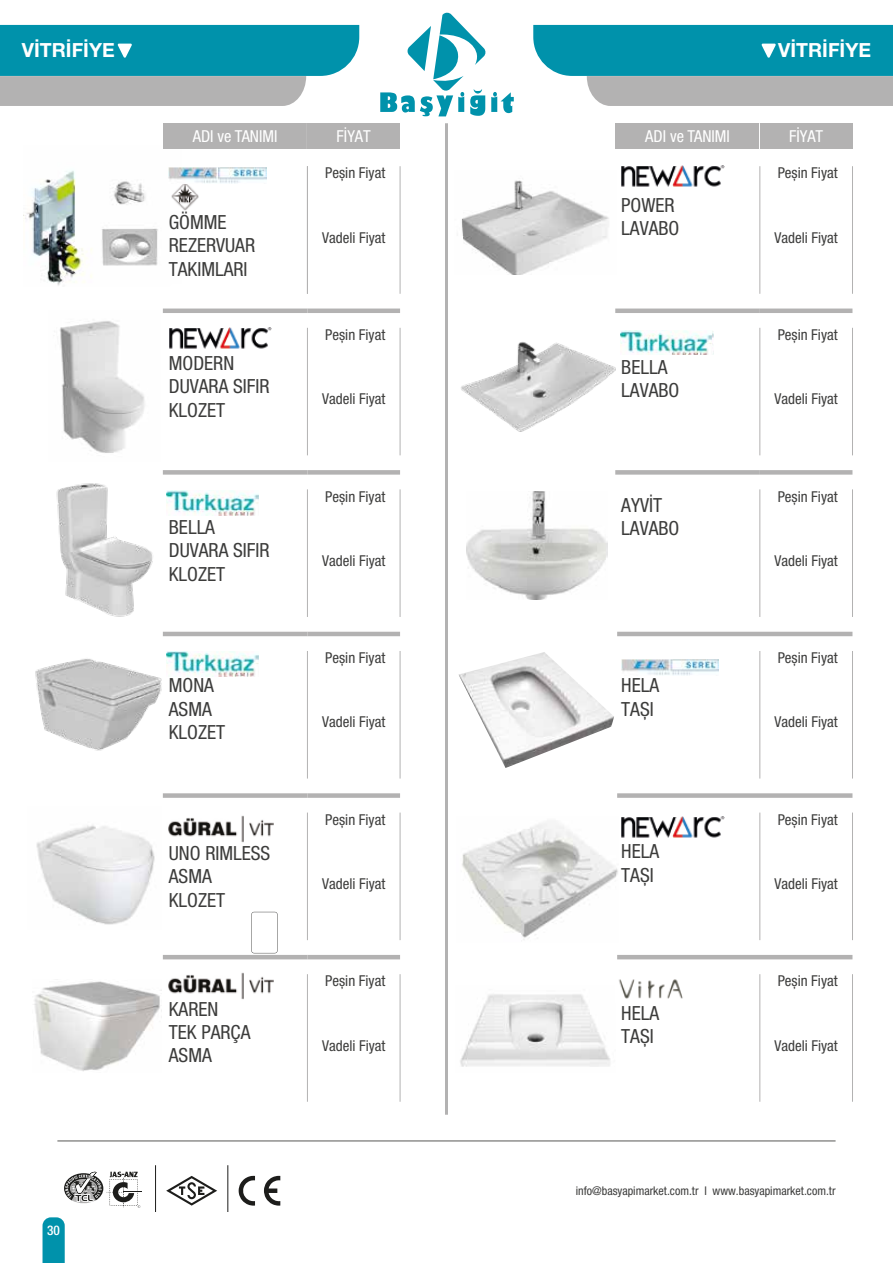
<style>
.page{position:relative;width:893px;height:1263px;background:#fff}
.page>*{position:absolute;margin:0;border:0;box-sizing:border-box;transform-origin:0 0}
.t1{font:condensed 19.5px/23.4px "Helvetica Neue LT Pro";color:#3c3c3b}
.t2{font:700 19.5px "Helvetica Neue LT Pro";color:#fff}
.t3{font:condensed 16.5px "Helvetica Neue LT Pro";color:#fff}
.t4{font:condensed 15px "Helvetica Neue LT Pro";color:#3c3c3b}
.t5{font:500 condensed 13.35px "Helvetica Neue LT Pro";color:#fff}
.t6{font:condensed 12px "Helvetica Neue LT Pro";color:#3c3c3b}
</style>
<div class="page">
<img style="left:34px;top:981px;width:127px;height:90px">
<img style="left:35px;top:652px;width:132px;height:99px">
<img style="left:60px;top:321px;width:85px;height:132px">
<img style="left:23px;top:170px;width:135px;height:116px">
<div style="left:163px;top:123px;width:144px;height:26px;background:#b3b2b2"></div>
<hr style="left:307px;top:328px;width:1px;height:127px;background:#b3b2b2">
<hr style="left:307px;top:489px;width:1px;height:128px;background:#b3b2b2">
<hr style="left:307px;top:651px;width:1px;height:127px;background:#b3b2b2">
<hr style="left:307px;top:812px;width:1px;height:128px;background:#b3b2b2">
<hr style="left:307px;top:974px;width:1px;height:64px;background:#b3b2b2">
<hr style="left:307px;top:1038px;width:1px;height:64px;background:#b3b2b2">
<div style="left:163px;top:308px;width:144px;height:5px;background:#b3b2b2"></div>
<div style="left:163px;top:470px;width:144px;height:5px;background:#b3b2b2"></div>
<hr style="left:163px;top:632px;width:144px;height:4px;background:#b3b2b2">
<div style="left:163px;top:793px;width:144px;height:5px;background:#b3b2b2"></div>
<hr style="left:163px;top:955px;width:144px;height:4px;background:#b3b2b2">
<svg style="left:251px;top:912px;width:26px;height:41px"></svg>
<hr style="left:307px;top:166px;width:1px;height:128px;background:#b3b2b2">
<hr style="left:400px;top:166px;width:1px;height:128px;background:#b3b2b2">
<div style="left:307px;top:308px;width:93px;height:5px;background:#b3b2b2"></div>
<hr style="left:400px;top:328px;width:1px;height:127px;background:#b3b2b2">
<div style="left:307px;top:470px;width:93px;height:5px;background:#b3b2b2"></div>
<hr style="left:400px;top:489px;width:1px;height:128px;background:#b3b2b2">
<hr style="left:307px;top:632px;width:93px;height:4px;background:#b3b2b2">
<hr style="left:400px;top:651px;width:1px;height:127px;background:#b3b2b2">
<div style="left:307px;top:793px;width:93px;height:5px;background:#b3b2b2"></div>
<hr style="left:400px;top:812px;width:1px;height:128px;background:#b3b2b2">
<hr style="left:307px;top:955px;width:93px;height:4px;background:#b3b2b2">
<hr style="left:400px;top:974px;width:1px;height:128px;background:#b3b2b2">
<div style="left:307px;top:123px;width:93px;height:26px;background:#b3b2b2"></div>
<hr style="left:57px;top:1140px;width:779px;height:1px;background:#575756">
<hr style="left:445px;top:123px;width:3px;height:992px;background:#b3b2b2">
<hr style="left:760px;top:166px;width:1px;height:128px;background:#b3b2b2">
<hr style="left:760px;top:328px;width:1px;height:127px;background:#b3b2b2">
<div style="left:615px;top:470px;width:145px;height:5px;background:#b3b2b2"></div>
<div style="left:615px;top:308px;width:145px;height:5px;background:#b3b2b2"></div>
<hr style="left:852px;top:166px;width:1px;height:128px;background:#b3b2b2">
<div style="left:760px;top:308px;width:92px;height:5px;background:#b3b2b2"></div>
<hr style="left:852px;top:328px;width:1px;height:127px;background:#b3b2b2">
<div style="left:760px;top:470px;width:92px;height:5px;background:#b3b2b2"></div>
<hr style="left:760px;top:489px;width:1px;height:128px;background:#b3b2b2">
<hr style="left:617px;top:632px;width:235px;height:4px;background:#b3b2b2">
<hr style="left:852px;top:489px;width:1px;height:128px;background:#b3b2b2">
<hr style="left:760px;top:651px;width:1px;height:127px;background:#b3b2b2">
<div style="left:617px;top:793px;width:235px;height:5px;background:#b3b2b2"></div>
<hr style="left:852px;top:651px;width:1px;height:127px;background:#b3b2b2">
<hr style="left:760px;top:812px;width:1px;height:128px;background:#b3b2b2">
<hr style="left:617px;top:955px;width:235px;height:4px;background:#b3b2b2">
<hr style="left:852px;top:812px;width:1px;height:128px;background:#b3b2b2">
<hr style="left:760px;top:974px;width:1px;height:128px;background:#b3b2b2">
<hr style="left:852px;top:974px;width:1px;height:128px;background:#b3b2b2">
<div style="left:615px;top:123px;width:145px;height:26px;background:#b3b2b2"></div>
<svg style="left:759px;top:123px;width:1px;height:26px"></svg>
<div style="left:760px;top:123px;width:92px;height:26px;background:#b3b2b2"></div>
<img style="left:458px;top:652px;width:156px;height:116px">
<svg style="left:380px;top:12px;width:134px;height:104px"></svg>
<hr style="left:155px;top:1165px;width:1px;height:47px;background:#1d1d1b">
<hr style="left:227px;top:1165px;width:1px;height:47px;background:#1d1d1b">
<svg style="left:64px;top:1171px;width:78px;height:37px"></svg>
<svg style="left:166px;top:1176px;width:51px;height:29px"></svg>
<svg style="left:239px;top:1176px;width:16px;height:29px"></svg>
<svg style="left:264px;top:1176px;width:16px;height:29px"></svg>
<img style="left:171px;top:184px;width:27px;height:26px">
<img style="left:168px;top:167px;width:98px;height:16px">
<img style="left:620px;top:331px;width:92px;height:24px">
<img style="left:168px;top:815px;width:106px;height:28px">
<img style="left:168px;top:972px;width:106px;height:28px">
<svg style="left:0;top:25px;width:359px;height:81px;background:#4aa4b3"></svg>
<svg style="left:533px;top:25px;width:360px;height:81px;background:#4ba4b3"></svg>
<img style="left:56px;top:483px;width:97px;height:134px">
<img style="left:36px;top:825px;width:119px;height:100px">
<img style="left:461px;top:180px;width:148px;height:94px">
<img style="left:461px;top:342px;width:155px;height:90px">
<img style="left:467px;top:491px;width:140px;height:109px">
<img style="left:462px;top:823px;width:156px;height:117px">
<img style="left:460px;top:994px;width:150px;height:73px">
<img style="left:621px;top:659px;width:98px;height:16px">
<img style="left:169px;top:327px;width:103px;height:22px">
<img style="left:621px;top:165px;width:103px;height:22px">
<img style="left:621px;top:816px;width:103px;height:22px">
<img style="left:167px;top:490px;width:91px;height:26px">
<img style="left:167px;top:651px;width:91px;height:25px">
<img style="left:619px;top:979px;width:64px;height:20px">
<svg style="left:43px;top:1217px;width:22px;height:46px"></svg>
<h1 class="t2" style="left:22px;top:38px;width:94px">VİTRİFİYE</h1>
<h1 class="t2" style="left:778px;top:38px;width:94px">VİTRİFİYE</h1>
<p class="t3" style="left:193px;top:127px;width:86px">ADI ve TANIMI</p>
<h1 class="t1" style="left:169px;top:210px;width:88px">GÖMME<br>REZERVUAR<br>TAKIMLARI</h1>
<h1 class="t1" style="left:169px;top:351px;width:102px">MODERN<br>DUVARA SIFIR<br>KLOZET</h1>
<h1 class="t1" style="left:169px;top:515px;width:102px">BELLA<br>DUVARA SIFIR<br>KLOZET</h1>
<h1 class="t1" style="left:169px;top:674px;width:58px">MONA<br>ASMA<br>KLOZET</h1>
<h1 class="t1" style="left:169px;top:841px;width:103px">UNO RIMLESS<br>ASMA<br>KLOZET</h1>
<p class="t3" style="left:337px;top:127px;width:36px">FİYAT</p>
<p class="t4" style="left:325px;top:164px;width:61px">Peșin Fiyat</p>
<p class="t4" style="left:322px;top:229px;width:65px">Vadeli Fiyat</p>
<p class="t4" style="left:325px;top:326px;width:61px">Peșin Fiyat</p>
<p class="t4" style="left:322px;top:390px;width:65px">Vadeli Fiyat</p>
<p class="t4" style="left:325px;top:487px;width:61px">Peșin Fiyat</p>
<p class="t4" style="left:322px;top:552px;width:65px">Vadeli Fiyat</p>
<p class="t4" style="left:325px;top:649px;width:61px">Peșin Fiyat</p>
<p class="t4" style="left:322px;top:713px;width:65px">Vadeli Fiyat</p>
<p class="t4" style="left:325px;top:811px;width:61px">Peșin Fiyat</p>
<p class="t4" style="left:322px;top:875px;width:65px">Vadeli Fiyat</p>
<p class="t4" style="left:325px;top:972px;width:61px">Peșin Fiyat</p>
<p class="t3" style="left:645px;top:127px;width:86px">ADI ve TANIMI</p>
<p class="t3" style="left:789px;top:127px;width:36px">FİYAT</p>
<h1 class="t1" style="left:621px;top:193px;width:60px">POWER<br>LAVABO</h1>
<h1 class="t1" style="left:621px;top:355px;width:60px">BELLA<br>LAVABO</h1>
<h1 class="t1" style="left:621px;top:493px;width:60px">AYVİT<br>LAVABO</h1>
<h1 class="t1" style="left:621px;top:674px;width:39px">HELA<br>TAȘI</h1>
<h1 class="t1" style="left:621px;top:840px;width:39px">HELA<br>TAȘI</h1>
<p class="t4" style="left:778px;top:164px;width:61px">Peșin Fiyat</p>
<p class="t4" style="left:774px;top:229px;width:65px">Vadeli Fiyat</p>
<p class="t4" style="left:778px;top:326px;width:61px">Peșin Fiyat</p>
<p class="t4" style="left:774px;top:390px;width:65px">Vadeli Fiyat</p>
<p class="t4" style="left:778px;top:487px;width:61px">Peșin Fiyat</p>
<p class="t4" style="left:774px;top:552px;width:65px">Vadeli Fiyat</p>
<p class="t4" style="left:778px;top:649px;width:61px">Peșin Fiyat</p>
<p class="t4" style="left:774px;top:713px;width:65px">Vadeli Fiyat</p>
<p class="t4" style="left:778px;top:811px;width:61px">Peșin Fiyat</p>
<p class="t4" style="left:774px;top:875px;width:65px">Vadeli Fiyat</p>
<p class="t4" style="left:778px;top:972px;width:61px">Peșin Fiyat</p>
<h1 class="t1" style="left:169px;top:997px;width:83px">KAREN<br>TEK PARÇA<br>ASMA</h1>
<h1 class="t1" style="left:621px;top:1001px;width:39px">HELA<br>TAȘI</h1>
<p class="t4" style="left:322px;top:1037px;width:65px">Vadeli Fiyat</p>
<p class="t4" style="left:774px;top:1037px;width:65px">Vadeli Fiyat</p>
<p class="t5" style="left:47px;top:1222px;width:14px">30</p>
<p class="t6" style="left:576px;top:1183px;width:261px">info@basyapimarket.com.tr l www.basyapimarket.com.tr</p>
</div>
